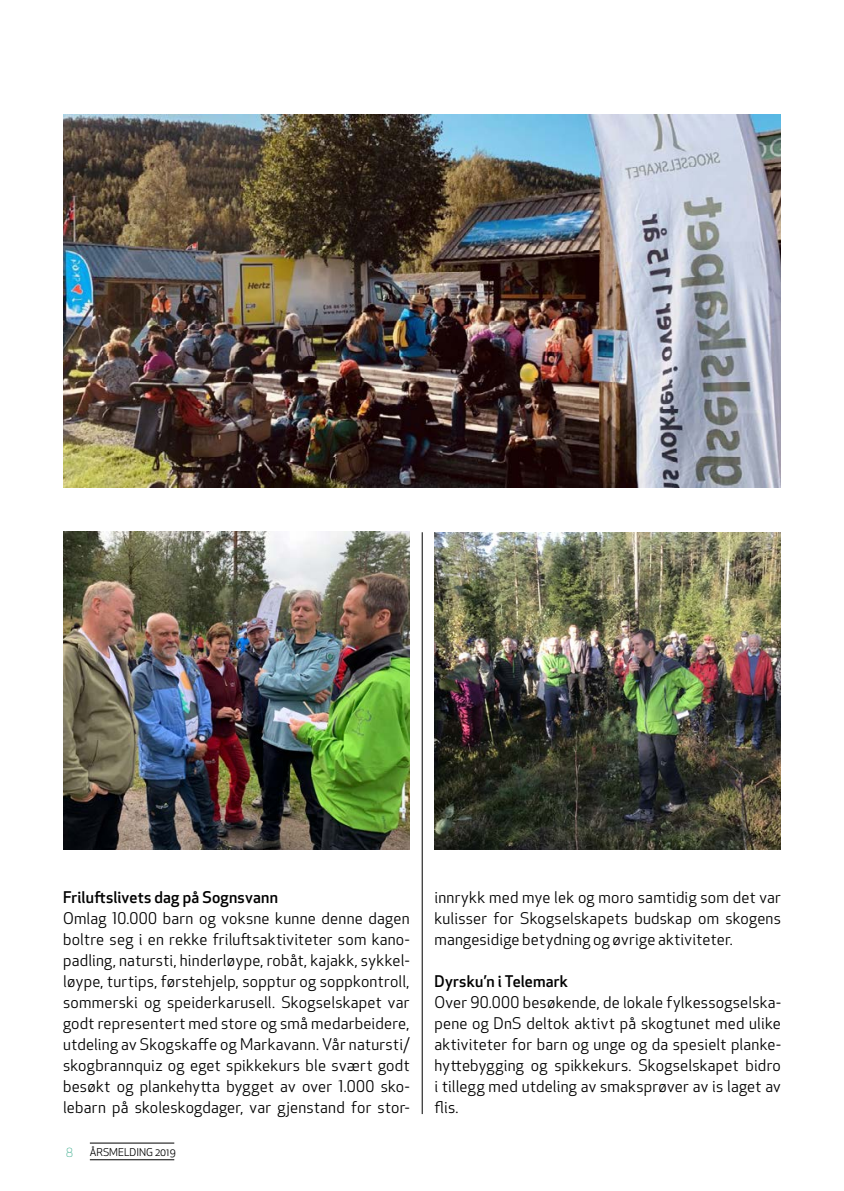
<style>
.page{position:relative;width:844px;height:1191px;background:#fff}
.page>*{position:absolute;margin:0;border:0;box-sizing:border-box;transform-origin:0 0}
.t1{font:15.75px/21px "Apex New";letter-spacing:.015em;color:#000;text-align:justify}
.t2{font:500 15.75px "Apex New";letter-spacing:.015em;color:#000}
.t3{font:300 12.25px "Apex New";color:#00936c}
.t4{font:10.5px "Apex New";color:#000}
</style>
<div class="page">
<hr style="left:90px;top:1142px;width:84px;height:1px;background:#000">
<hr style="left:90px;top:1159px;width:84px;height:1px;background:#000">
<hr style="left:422px;top:532px;width:1px;height:582px;background:#000">
<img style="left:63px;top:114px;width:717px;height:374px">
<img style="left:63px;top:532px;width:346px;height:317px">
<img style="left:434px;top:532px;width:346px;height:317px">
<p class="t2" style="left:63px;top:887px;width:216px">Friluftslivets dag på Sognsvann</p>
<p class="t1" style="left:63px;top:908px;width:348px">Omlag 10.000 barn og voksne kunne denne dagen boltre seg i en rekke friluftsaktiviteter som kano&shy;padling, natursti, hinderløype, robåt, kajakk, sykkel&shy;løype, turtips, førstehjelp, sopptur og soppkontroll, sommerski og speiderkarusell. Skogselskapet var godt representert med store og små medarbeidere, utdeling av Skogskaffe og Markavann. Vår natursti/ skogbrannquiz og eget spikkekurs ble svært godt besøkt og plankehytta bygget av over 1.000 sko&shy;lebarn på skoleskogdager, var gjenstand for stor-</p>
<p class="t3" style="left:66px;top:1144px;width:8px">8</p>
<p class="t4" style="left:90px;top:1145px;width:87px">ÅRSMELDING 2019</p>
<p class="t1" style="left:434px;top:887px;width:348px">innrykk med mye lek og moro samtidig som det var kulisser for Skogselskapets budskap om skogens mangesidige betydning og øvrige aktiviteter.</p>
<p class="t2" style="left:434px;top:971px;width:135px">Dyrsku’n i Telemark</p>
<p class="t1" style="left:434px;top:992px;width:348px">Over 90.000 besøkende, de lokale fylkessogselska&shy;pene og DnS deltok aktivt på skogtunet med ulike aktiviteter for barn og unge og da spesielt planke&shy;hyttebygging og spikkekurs. Skogselskapet bidro i tillegg med utdeling av smaksprøver av is laget av flis.</p>
</div>
